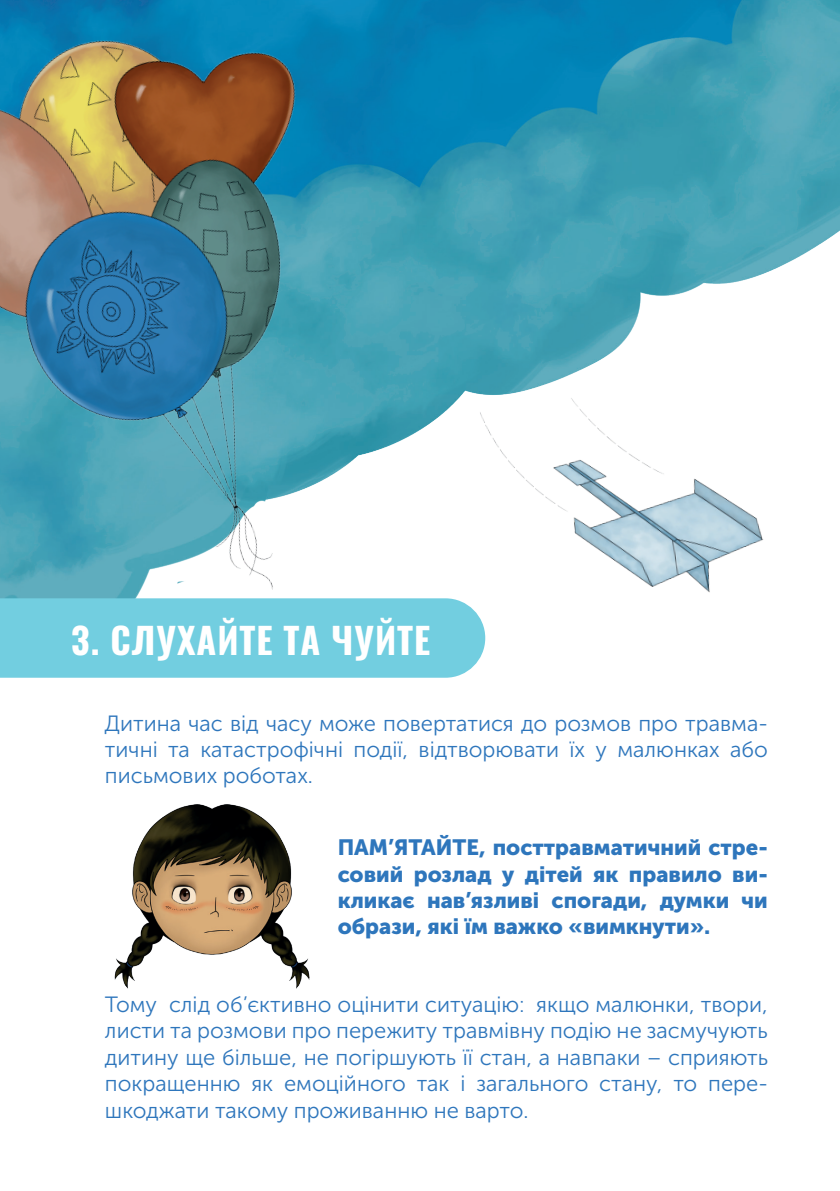
<style>
.page{position:relative;width:840px;height:1191px;background:#fff}
.page>*{position:absolute;margin:0;border:0;box-sizing:border-box;transform-origin:0 0}
.Header-1{font:700 36px "Oswald";letter-spacing:.025em;color:#fff}
.Text{font:22px/26.4px "Museo Sans Cyrl 300";color:#2e76bc;text-align:justify}
.Text-2{font:22px/26.4px "Museo Sans Cyrl 900";color:#2e76bc;text-align:justify}
</style>
<div class="page">
<img style="left:493px;top:0;width:346px;height:317px">
<img style="left:114px;top:804px;width:196px;height:185px">
<img style="left:493px;top:317px;width:271px;height:276px">
<img style="left:0;top:0;width:493px;height:678px">
<p class="Header-1" style="left:71px;top:608px;width:360px">3. СЛУХАЙТЕ ТА ЧУЙТЕ</p>
<p class="Text" style="left:105px;top:710px;width:664px">Дитина час від часу може повертатися до розмов про травма&shy;тичні та катастрофічні події, відтворювати їх у малюнках або письмових роботах.</p>
<p class="Text-2" style="left:337px;top:834px;width:431px">ПАМ’ЯТАЙТЕ, посттравматичний стре&shy;совий розлад у дітей як правило ви&shy;кликає нав’язливі спогади, думки чи образи, які їм важко «вимкнути».</p>
<p class="Text" style="left:105px;top:991px;width:664px">Тому слід об’єктивно оцінити ситуацію: якщо малюнки, твори, листи та розмови про пережиту травмівну подію не засмучують дитину ще більше, не погіршують її стан, а навпаки – сприяють покращенню як емоційного так і загального стану, то пере&shy;шкоджати такому проживанню не варто.</p>
</div>
